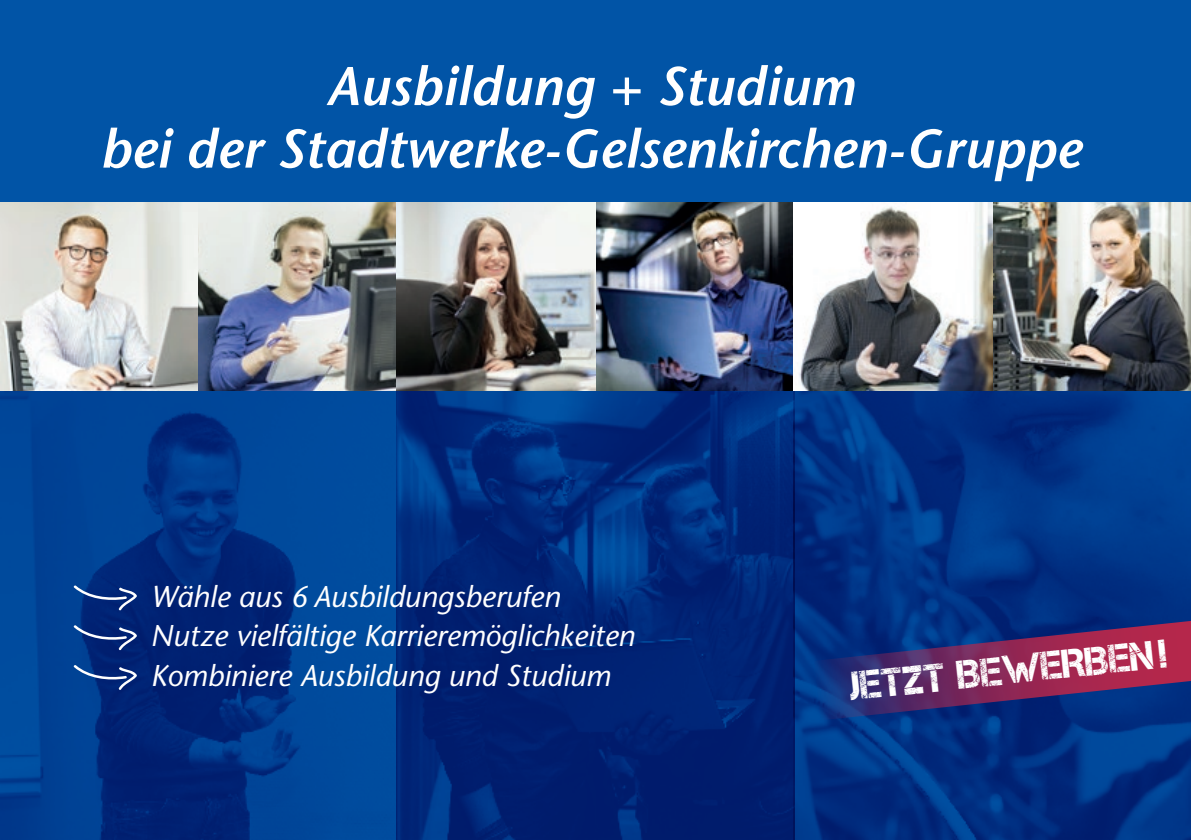
<style>
.page{position:relative;width:1191px;height:840px;background:#fff}
.page>*{position:absolute;margin:0;border:0;box-sizing:border-box;transform-origin:0 0}
.t1{font:italic 600 54.4px/62.4px "Stone Sans Std";color:#fff;text-align:center}
.t2{font:40px "Captureit";color:#fff;scale:.96 1}
.t3{font:italic 500 30px/39.6px "Stone Sans Std";color:#fff}
</style>
<div class="page">
<div style="left:0;top:0;width:1191px;height:839px;background:#0154a6"></div>
<img style="left:0;top:391px;width:1191px;height:448px">
<img style="left:0;top:202px;width:1191px;height:189px">
<svg style="left:73px;top:584px;width:64px;height:27px;background:#22478e"></svg>
<svg style="left:73px;top:624px;width:64px;height:26px;background:#24458b"></svg>
<svg style="left:73px;top:664px;width:64px;height:26px;background:#244b91"></svg>
<svg style="left:814px;top:617px;width:377px;height:103px;background:#472b6b"></svg>
<h1 class="t1" style="left:100px;top:55px;width:982px">Ausbildung + Studium<br>bei der Stadtwerke-Gelsenkirchen-Gruppe</h1>
<p class="t3" style="left:151px;top:576px;width:485px">Wähle aus 6 Ausbildungsberufen<br>Nutze vielfältige Karrieremöglichkeiten<br>Kombiniere Ausbildung und Studium</p>
<h2 class="t2" style="left:847px;top:663px;width:334px;rotate:-6deg">JETZT BEWERBEN!</h2>
</div>
